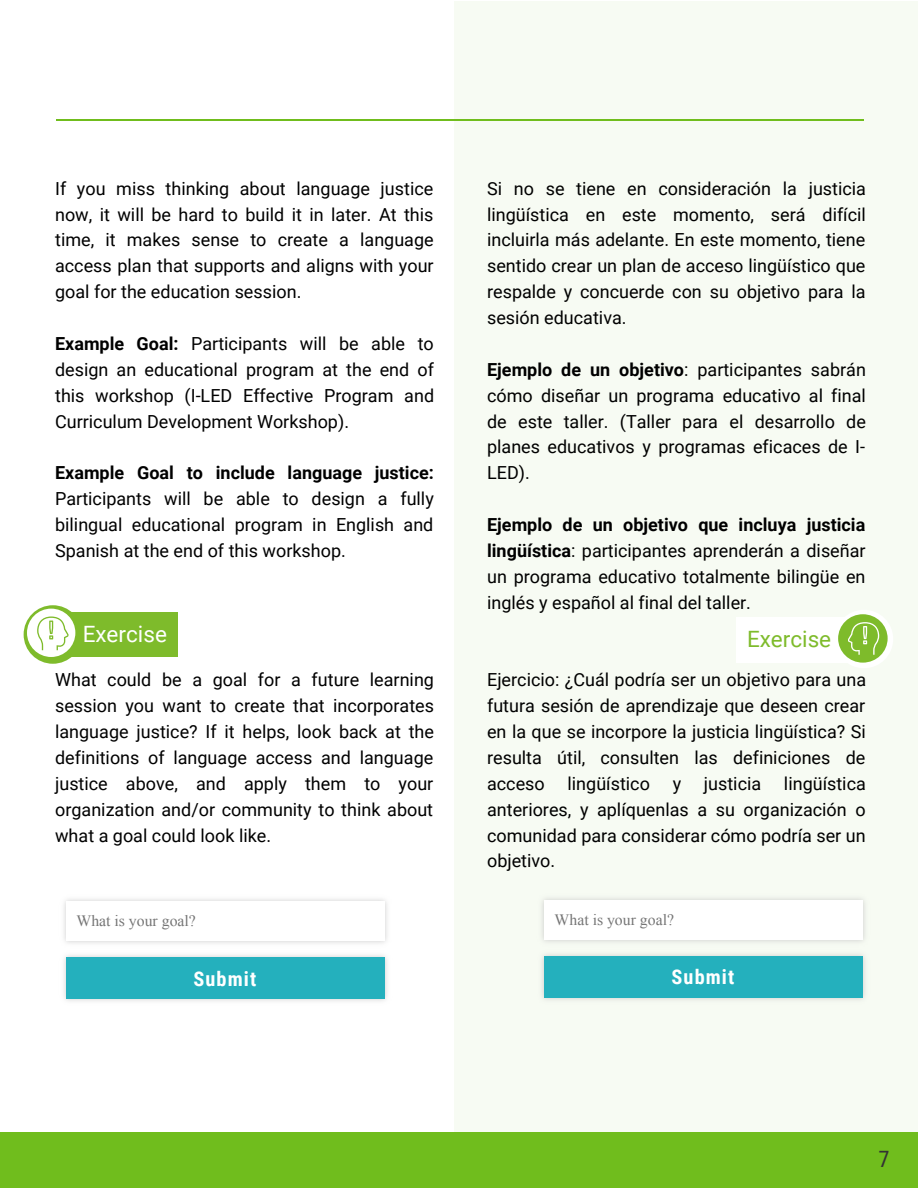
<style>
.page{position:relative;width:918px;height:1188px;background:#fff}
.page>*{position:absolute;margin:0;border:0;box-sizing:border-box;transform-origin:0 0}
.t1{font:22.5px "Roboto";color:#fff}
.t2{font:22.5px "Roboto";color:#7ebb2b}
.t3{font:22.5px "Roboto Condensed";color:#333}
.t4{font:700 20.25px "Roboto Condensed";letter-spacing:.055em;color:#fff}
.t5{font:18px/25.8px "Roboto";color:#000;text-align:justify}
.t6{font:700 18px "Roboto";color:#000}
.t7{font:15.75px "Times New Roman";color:#757575}
.s1{font-weight:700}
</style>
<div class="page">
<div style="left:455px;top:1px;width:463px;height:1187px;background:#f7fbf3"></div>
<div style="left:0;top:1133px;width:918px;height:55px;background:#70bd1d"></div>
<hr style="left:56px;top:119px;width:808px;height:1px;background:#70bd1d">
<div style="left:62px;top:612px;width:116px;height:45px;background:#7ebb2b"></div>
<svg style="left:24px;top:605px;width:58px;height:59px"></svg>
<div style="left:27px;top:609px;width:48px;height:48px;background:#fff;border-radius:50%"></div>
<svg style="left:37px;top:616px;width:32px;height:34px"></svg>
<div style="left:736px;top:618px;width:116px;height:45px;background:#fff"></div>
<div style="left:835px;top:610px;width:58px;height:58px;background:#fff;border-radius:50%"></div>
<div style="left:838px;top:614px;width:50px;height:49px;background:#7ebb2b;border-radius:50%"></div>
<svg style="left:848px;top:622px;width:31px;height:33px"></svg>
<div style="left:58px;top:893px;width:335px;height:55px;background:linear-gradient(to right,#f6f6f6,#f6f6f6)"></div>
<div style="left:66px;top:901px;width:319px;height:39px;background:#fff"></div>
<svg style="left:64px;top:955px;width:323px;height:46px"></svg>
<div style="left:66px;top:957px;width:319px;height:42px;background:#24b0bd"></div>
<div style="left:537px;top:892px;width:334px;height:55px;background:linear-gradient(to right,#eef2eb,#eff2ec)"></div>
<div style="left:545px;top:900px;width:318px;height:39px;background:#fff"></div>
<div style="left:537px;top:948px;width:334px;height:58px;background:linear-gradient(to right,#f0f3ec,#f0f4ed)"></div>
<div style="left:545px;top:956px;width:318px;height:42px;background:#24b0bd"></div>
<p class="t5" style="left:55px;top:175px;width:380px">If you miss thinking about language justice now, it will be hard to build it in later. At this time, it makes sense to create a language access plan that supports and aligns with your goal for the education session.</p>
<p class="t5" style="left:55px;top:330px;width:381px"><span class="s1">Example Goal:</span> Participants will be able to design an educational program at the end of this workshop (I-LED Effective Program and Curriculum Development Workshop).</p>
<p class="t6" style="left:55px;top:460px;width:380px">Example Goal to include language justice:</p>
<p class="t5" style="left:55px;top:485px;width:380px">Participants will be able to design a fully bilingual educational program in English and Spanish at the end of this workshop.</p>
<p class="t5" style="left:487px;top:175px;width:380px">Si no se tiene en consideración la justicia lingüística en este momento, será difícil incluirla más adelante. En este momento, tiene sentido crear un plan de acceso lingüístico que respalde y concuerde con su objetivo para la sesión educativa.</p>
<p class="t5" style="left:487px;top:356px;width:380px"><span class="s1">Ejemplo de un objetivo</span>: participantes sabrán cómo diseñar un programa educativo al final de este taller. (Taller para el desarrollo de planes educativos y programas eficaces de I-LED).</p>
<p class="t5" style="left:487px;top:511px;width:380px"><span class="s1">Ejemplo de un objetivo que incluya justicia lingüística</span>: participantes aprenderán a diseñar un programa educativo totalmente bilingüe en inglés y español al final del taller.</p>
<p class="t1" style="left:83px;top:619px;width:86px">Exercise</p>
<p class="t2" style="left:747px;top:623px;width:86px">Exercise</p>
<p class="t5" style="left:55px;top:666px;width:381px">What could be a goal for a future learning session you want to create that incorporates language justice? If it helps, look back at the definitions of language access and language justice above, and apply them to your organization and/or community to think about what a goal could look like.</p>
<p class="t5" style="left:487px;top:666px;width:381px">Ejercicio: ¿Cuál podría ser un objetivo para una futura sesión de aprendizaje que deseen crear en la que se incorpore la justicia lingüística? Si resulta útil, consulten las definiciones de acceso</p>
<p class="t5" style="left:487px;top:770px;width:380px;text-indent:297px">lingüística anteriores, y aplíquenlas a su organización o comunidad para considerar cómo podría ser un objetivo.</p>
<p class="t5" style="left:568px;top:770px;width:84px">lingüístico</p>
<p class="t5" style="left:673px;top:770px;width:10px">y</p>
<p class="t5" style="left:704px;top:770px;width:59px">justicia</p>
<p class="t7" style="left:76px;top:910px;width:121px">What is your goal?</p>
<p class="t7" style="left:555px;top:909px;width:121px">What is your goal?</p>
<p class="t4" style="left:193px;top:964px;width:64px">Submit</p>
<p class="t4" style="left:672px;top:963px;width:64px">Submit</p>
<p class="t3" style="left:879px;top:1143px;width:13px">7</p>
</div>
